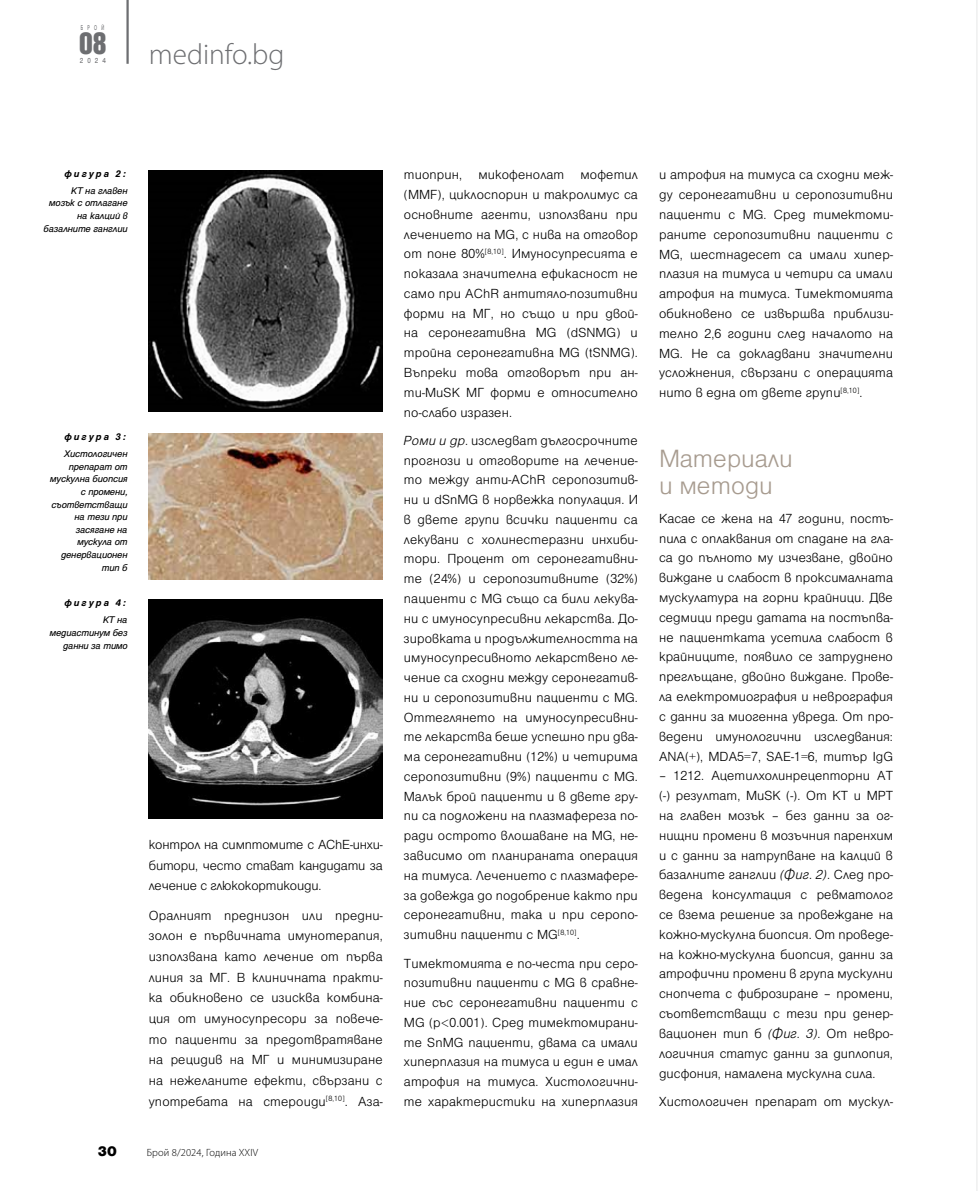
<style>
.page{position:relative;width:978px;height:1191px;background:#fff}
.page>*{position:absolute;margin:0;border:0;box-sizing:border-box;transform-origin:0 0}
.t1{font:300 29.25px "Myriad Pro";color:#6d6e71}
.t2{font:700 27.45px "Iskar";color:#6d6e71}
.t3{font:300 27px/27.3px "Helen Pro";color:#a79b8f}
.t4{font:900 15px "Helen Pro";color:#000}
.t5{font:300 14.25px/19.8px "Helen Pro";letter-spacing:.01em;color:#000;text-align:justify}
.t6{font:italic 10.5px/12.6px "Helen Pro";letter-spacing:-.01em;color:#000;text-align:right}
.t7{font:italic 700 10.5px "Helen Pro";letter-spacing:.2em;color:#000}
.t8{font:300 10.5px "Myriad Pro";letter-spacing:.01em;color:#000}
.t9{font:7.95px "Helen Pro";color:#6d6e71;scale:.87 1}
.t10{font:7.5px "Helen Pro";color:#6d6e71;scale:.57 1}
.s1{font-style:italic}
.s2{font-family:"Myriad Pro"}
</style>
<div class="page">
<hr style="left:977px;top:0;width:1px;height:1191px;background:#e6e7e8">
<hr style="left:126px;top:0;width:3px;height:64px;background:#6d6e71">
<img style="left:149px;top:170px;width:234px;height:241px">
<img style="left:149px;top:433px;width:234px;height:146px">
<img style="left:149px;top:600px;width:234px;height:218px">
<p class="t10" style="left:81px;top:24px;width:43px">БРОЙ</p>
<p class="t9" style="left:80px;top:56px;width:31px">2024</p>
<h2 class="t2" style="left:79px;top:27px;width:29px">08</h2>
<h1 class="t1" style="left:149px;top:36px;width:137px">medinfo.bg</h1>
<p class="t7" style="left:64px;top:168px;width:65px">фигура 2:</p>
<p class="t6" style="left:43px;top:184px;width:86px">КТ на главен мозък с отлагане на калций в базалните ганглии</p>
<p class="t7" style="left:64px;top:431px;width:65px">фигура 3:</p>
<p class="t6" style="left:50px;top:447px;width:79px">Хистологичен препарат от мускулна биопсия с промени, съответстващи на тези при засягане на мускула от денервационен тип б</p>
<p class="t7" style="left:64px;top:597px;width:65px">фигура 4:</p>
<p class="t6" style="left:50px;top:613px;width:79px">КТ на медиастинум без данни за тимо</p>
<p class="t5" style="left:149px;top:834px;width:235px;line-height:20.7px">контрол на симптомите с AChE-инхи&shy;битори, често стават кандидати за лечение с глюкокортикоиди.</p>
<p class="t5" style="left:149px;top:904px;width:235px;line-height:20.7px">Оралният преднизон или предни&shy;золон е първичната имунотерапия, използвана като лечение от първа линия за MГ. В клиничната практи&shy;ка обикновено се изисква комбина&shy;ция от имуносупресори за повече&shy;то пациенти за предотвратяване на рецидив на MГ и минимизиране на нежеланите ефекти, свързани с употребата на стероиди<sup>[8,10]</sup>. Аза-</p>
<p class="t4" style="left:98px;top:1142px;width:21px">30</p>
<p class="t8" style="left:147px;top:1145px;width:113px">Брой 8/2024, Година XXIV</p>
<p class="t5" style="left:404px;top:165px;width:235px">тиоприн, микофенолат мофетил (MMF), циклоспорин и такролимус са основните агенти, използвани при лечението на MG, с нива на отговор от поне 80%<sup>[8,10]</sup>. Имуносупресията е показала значителна ефикасност не само при AChR антитяло-позитивни форми на MГ, но също и при двой&shy;на серонегативна MG (dSNMG) и тройна серонегативна MG (tSNMG).<br>Въпреки това отговорът при ан&shy;ти-MuSK MГ форми е относително по-слабо изразен.</p>
<p class="t5" style="left:404px;top:430px;width:235px"><span class="s1">Роми и др.</span> изследват дългосрочните прогнози и отговорите на лечение&shy;то между анти-AChR серопозитив&shy;ни и dSnMG в норвежка популация. И в двете групи всички пациенти са лекувани с холинестеразни инхиби&shy;тори. Процент от серонегативни&shy;те (24%) и серопозитивните (32%) пациенти с MG също са били лекува&shy;ни с имуносупресивни лекарства. До&shy;зировката и продължителността на имуносупресивното лекарствено ле&shy;чение са сходни между серонегатив&shy;ни и серопозитивни пациенти с MG.<br>Оттеглянето на имуносупресивни&shy;те лекарства беше успешно при два&shy;ма серонегативни (12%) и четирима серопозитивни (9%) пациенти с MG.<br>Малък брой пациенти и в двете гру&shy;пи са подложени на плазмафереза по&shy;ради острото влошаване на MG, не&shy;зависимо от планираната операция на тимуса. Лечението с плазмафере&shy;за довежда до подобрение както при серонегативни, така и при серопо&shy;зитивни пациенти с MG<sup>[8,10]</sup>.</p>
<p class="t5" style="left:404px;top:953px;width:235px">Тимектомията е по-честа при серо&shy;позитивни пациенти с MG в сравне&shy;ние със серонегативни пациенти с MG (p<span class="s2">&lt;</span>0.001). Сред тимектомирани&shy;те SnMG пациенти, двама са имали хиперплазия на тимуса и един е имал атрофия на тимуса. Хистологични&shy;те характеристики на хиперплазия</p>
<p class="t5" style="left:659px;top:165px;width:235px">и атрофия на тимуса са сходни меж&shy;ду серонегативни и серопозитивни пациенти с MG. Сред тимектоми&shy;раните серопозитивни пациенти с MG, шестнадесет са имали хипер&shy;плазия на тимуса и четири са имали атрофия на тимуса. Тимектомията обикновено се извършва приблизи&shy;телно 2,6 години след началото на MG. Не са докладвани значителни усложнения, свързани с операцията нито в една от двете групи<sup>[8,10]</sup>.</p>
<h3 class="t3" style="left:659px;top:445px;width:135px">Материали и методи</h3>
<p class="t5" style="left:659px;top:508px;width:235px">Касае се жена на 47 години, постъ&shy;пила с оплаквания от спадане на гла&shy;са до пълното му изчезване, двойно виждане и слабост в проксималната мускулатура на горни крайници. Две седмици преди датата на постъпва&shy;не пациентката усетила слабост в крайниците, появило се затруднено преглъщане, двойно виждане. Прове&shy;ла електромиoграфия и неврография с данни за миогенна увреда. От про&shy;ведени имунологични изследвания:<br>АNА(+), MDA5=7, SAE-1=6, титър IgG</p>
<p class="t5" style="left:659px;top:766px;width:235px">– 1212. Ацетилхолинрецепторни АТ (-) резултат, MuSK (-). От КТ и МРТ на главен мозък – без данни за ог&shy;нищни промени в мозъчния паренхим и с данни за натрупване на калций в базалните ганглии <span class="s1">(Фиг. 2)</span>. След про&shy;ведена консултация с ревматолог се взема решение за провеждане на кожно-мускулна биопсия. От проведе&shy;на кожно-мускулна биопсия, данни за атрофични промени в група мускулни снопчета с фиброзиране – промени, съответстващи с тези при денер&shy;вационен тип б <span class="s1">(Фиг. 3)</span>. От невро&shy;логичния статус данни за диплопия, дисфония, намалена мускулна сила.</p>
<p class="t5" style="left:659px;top:1091px;width:235px">Хистологичен препарат от мускул-</p>
</div>
